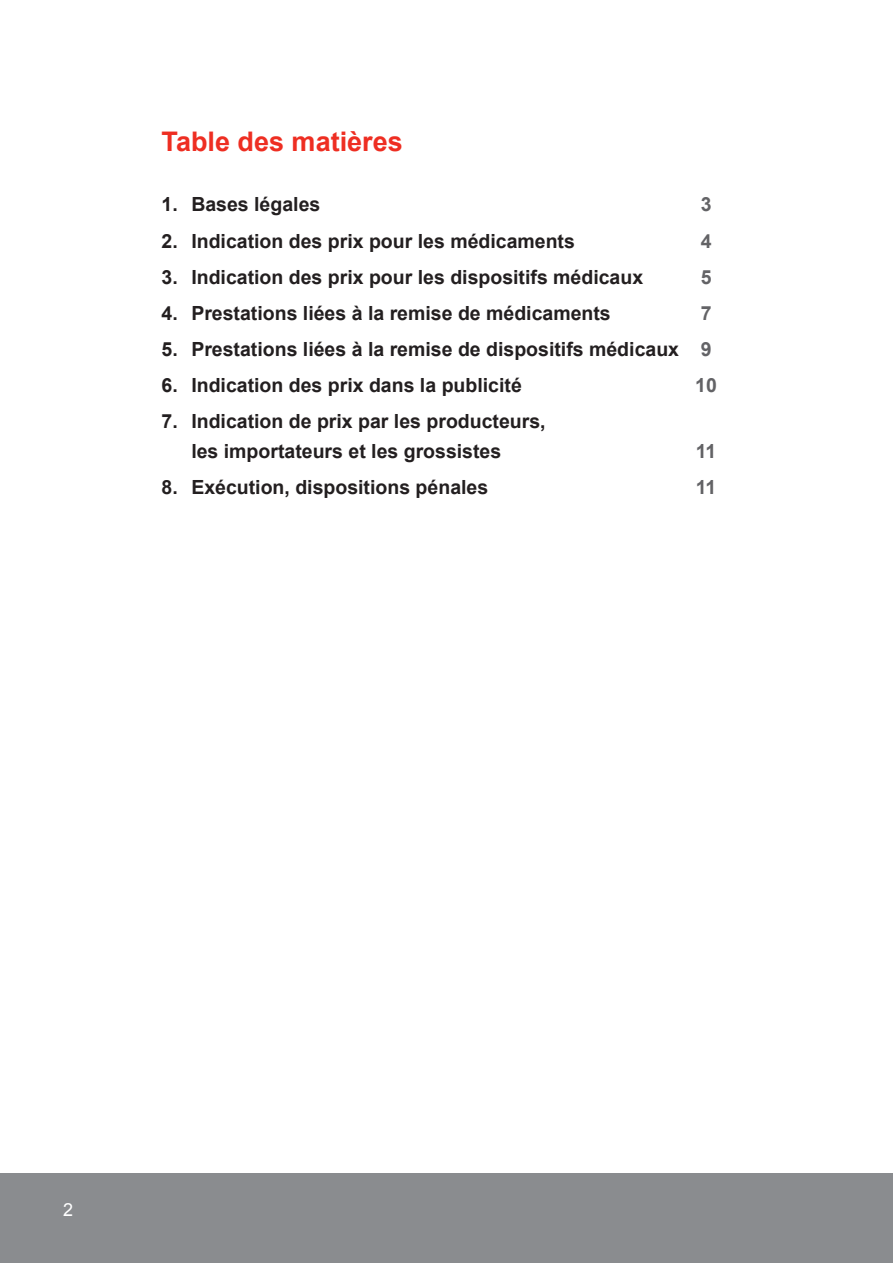
<style>
.page{position:relative;width:893px;height:1263px;background:#fff}
.page>*{position:absolute;margin:0;border:0;box-sizing:border-box;transform-origin:0 0}
.t1{font:700 27px "Arial";color:#ee2e22}
.table_mat_titre_1{font:700 19.5px "Arial";color:#231f20}
.table_mat_titre_1-2{font:700 19.5px "Arial";color:#636366}
.texte_normal{font:18px "Arial";color:#fff}
.s1{color:#636366}
</style>
<div class="page">
<div style="left:0;top:1174px;width:893px;height:89px;background:#8a8c8f"></div>
<p class="t1" style="left:162px;top:124px;width:243px">Table des matières</p>
<p class="table_mat_titre_1" style="left:162px;top:192px;width:160px">1. Bases légales</p>
<p class="table_mat_titre_1-2" style="left:701px;top:192px;width:12px">3</p>
<p class="table_mat_titre_1" style="left:162px;top:228px;width:415px">2. Indication des prix pour les médicaments</p>
<p class="table_mat_titre_1-2" style="left:701px;top:228px;width:12px">4</p>
<p class="table_mat_titre_1" style="left:162px;top:264px;width:483px">3. Indication des prix pour les dispositifs médicaux</p>
<p class="table_mat_titre_1-2" style="left:701px;top:264px;width:12px">5</p>
<p class="table_mat_titre_1" style="left:162px;top:300px;width:451px">4. Prestations liées à la remise de médicaments</p>
<p class="table_mat_titre_1-2" style="left:701px;top:300px;width:12px">7</p>
<p class="table_mat_titre_1" style="left:162px;top:336px;width:551px">5. Prestations liées à la remise de dispositifs médicaux <span class="s1">9</span></p>
<p class="table_mat_titre_1" style="left:162px;top:372px;width:362px">6. Indication des prix dans la publicité</p>
<p class="table_mat_titre_1-2" style="left:695px;top:372px;width:23px">10</p>
<p class="table_mat_titre_1" style="left:162px;top:408px;width:386px">7. Indication de prix par les producteurs,</p>
<p class="table_mat_titre_1" style="left:191px;top:438px;width:311px">les importateurs et les grossistes</p>
<p class="table_mat_titre_1-2" style="left:696px;top:438px;width:22px">11</p>
<p class="table_mat_titre_1" style="left:162px;top:474px;width:328px">8. Exécution, dispositions pénales</p>
<p class="table_mat_titre_1-2" style="left:696px;top:474px;width:22px">11</p>
<p class="texte_normal" style="left:63px;top:1198px;width:12px">2</p>
</div>
